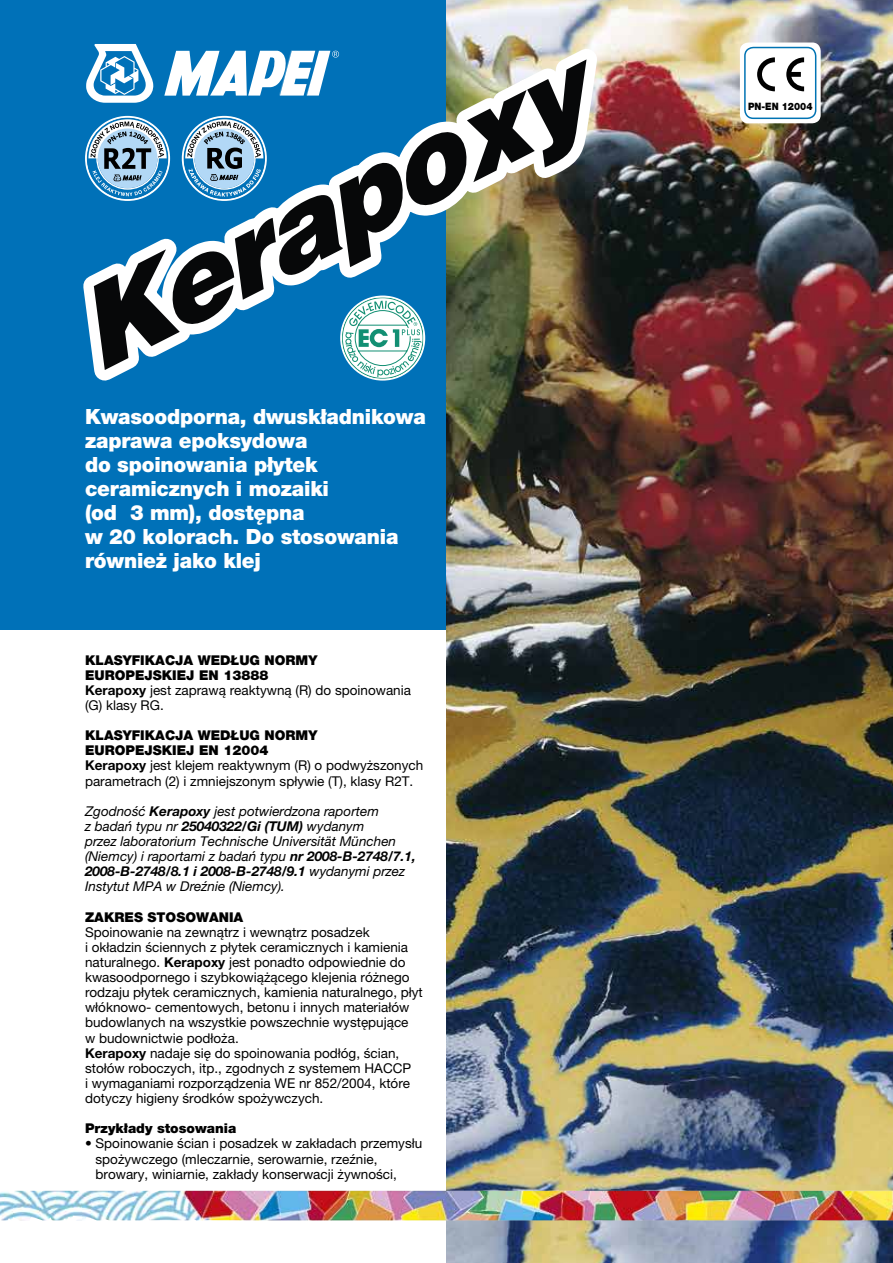
<style>
.page{position:relative;width:893px;height:1263px;background:#fff}
.page>*{position:absolute;margin:0;border:0;box-sizing:border-box;transform-origin:0 0}
.t1{font:900 21px/24px "Helvetica Neue LTW1 G";letter-spacing:-.01em;color:#fff}
.t2{font:13.5px/15.1px "Helvetica Neue LTW1 G";color:#000}
.t3{font:italic 13.5px/15.1px "Helvetica Neue LTW1 G";color:#000}
.t4{font:900 13.5px "Helvetica Neue LTW1 G";color:#000}
.t5{font:900 10.2px "Helvetica";color:#000;scale:.82 1}
.t6{font:900 10.2px "Helvetica Neue LTW1 G";color:#000;scale:.9 1}
.s1{font-weight:900}
.s2{font-weight:700}
</style>
<div class="page">
<div style="left:0;top:0;width:451px;height:629px;background:#0071b8"></div>
<img style="left:446px;top:0;width:447px;height:1263px">
<img style="left:0;top:1191px;width:893px;height:29px">
<svg style="left:86px;top:44px;width:67px;height:59px"></svg>
<svg style="left:343px;top:347px;width:80px;height:31px"></svg>
<div style="left:740px;top:43px;width:81px;height:80px;background:#fff;border-radius:9px"></div>
<div style="left:744px;top:47px;width:72px;height:72px;border:2px solid #0073b3;border-radius:9px"></div>
<svg style="left:757px;top:57px;width:48px;height:35px"></svg>
<img style="left:153px;top:49px;width:444px;height:298px">
<svg style="left:83px;top:119px;width:180px;height:262px"></svg>
<svg style="left:170px;top:59px;width:416px;height:269px"></svg>
<svg style="left:521px;top:111px;width:24px;height:34px"></svg>
<svg style="left:469px;top:139px;width:11px;height:13px"></svg>
<h1 class="t1" style="left:85px;top:405px;width:342px">Kwasoodporna, dwuskładnikowa zaprawa epoksydowa<br>do spoinowania płytek ceramicznych i mozaiki<br>(od 3 mm), dostępna<br>w 20 kolorach. Do stosowania również jako klej</h1>
<p class="t2" style="left:85px;top:652px;width:327px"><span class="s1">KLASYFIKACJA WEDŁUG NORMY<br>EUROPEJSKIEJ EN 13888<br></span><span class="s2">Kerapoxy</span> jest zaprawą reaktywną (R) do spoinowania (G) klasy RG.</p>
<p class="t2" style="left:85px;top:728px;width:340px"><span class="s1">KLASYFIKACJA WEDŁUG NORMY EUROPEJSKIEJ EN 12004<br></span><span class="s2">Kerapoxy</span> jest klejem reaktywnym (R) o podwyższonych parametrach (2) i zmniejszonym spływie (T), klasy R2T.</p>
<p class="t3" style="left:85px;top:803px;width:332px">Zgodność <span class="s2">Kerapoxy</span> jest potwierdzona raportem<br>z badań typu nr <span class="s2">25040322/Gi (TUM)</span> wydanym<br>przez laboratorium Technische Universität München (Niemcy) i raportami z badań typu <span class="s2">nr 2008-B-2748/7.1, 2008-B-2748/8.1 i 2008-B-2748/9.1</span> wydanymi przez Instytut MPA w Dreźnie (Niemcy).</p>
<p class="t4" style="left:85px;top:909px;width:160px">ZAKRES STOSOWANIA</p>
<p class="t2" style="left:85px;top:924px;width:339px">Spoinowanie na zewnątrz i wewnątrz posadzek<br>i okładzin ściennych z płytek ceramicznych i kamienia naturalnego. <span class="s2">Kerapoxy</span> jest ponadto odpowiednie do kwasoodpornego i szybkowiążącego klejenia różnego rodzaju płytek ceramicznych, kamienia naturalnego, płyt włóknowo- cementowych, betonu i innych materiałów budowlanych na wszystkie powszechnie występujące<br>w budownictwie podłoża.<br><span class="s2">Kerapoxy</span> nadaje się do spoinowania podłóg, ścian, stołów roboczych, itp., zgodnych z systemem HACCP<br>i wymaganiami rozporządzenia WE nr 852/2004, które dotyczy higieny środków spożywczych.</p>
<p class="t4" style="left:85px;top:1120px;width:153px">Przykłady stosowania</p>
<p class="t2" style="left:96px;top:1136px;width:328px;text-indent:-11px">• Spoinowanie ścian i posadzek w zakładach przemysłu spożywczego (mleczarnie, serowarnie, rzeźnie, browary, winiarnie, zakłady konserwacji żywności,</p>
<p class="t5" style="left:751px;top:97px;width:77px">PN-EN 1504-3</p>
<p class="t6" style="left:748px;top:100px;width:73px">PN-EN 12004</p>
</div>
